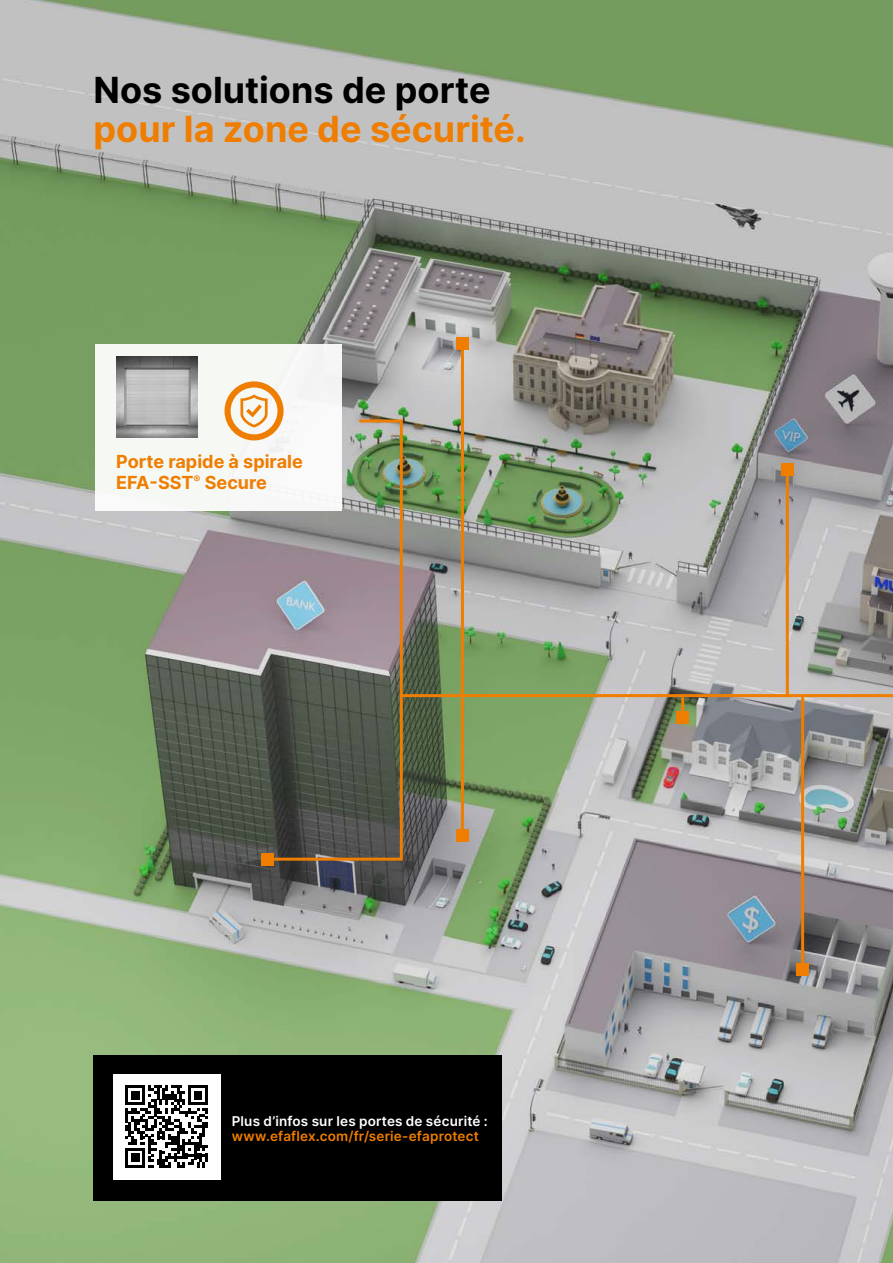
<style>
.page{position:relative;width:893px;height:1263px;background:#fff}
.page>*{position:absolute;margin:0;border:0;box-sizing:border-box;transform-origin:0 0}
.t1{font:700 36px "Inter";color:#ef7d00}
.t2{font:700 36px "Inter";color:#000}
.t3{font:700 18px/21px "Inter";color:#ef7d00}
.t4{font:600 13.5px "Inter";letter-spacing:.01em;color:#ef7d00}
.t5{font:600 13.5px "Inter";letter-spacing:.015em;color:#fff}
</style>
<div class="page">
<img style="left:0;top:0;width:893px;height:1263px">
<svg style="left:404px;top:628px;width:489px;height:71px;background:#9fa78f"></svg>
<hr style="left:461px;top:697px;width:3px;height:138px;background:#ef7d00">
<div style="left:456px;top:829px;width:12px;height:12px;background:#ef7d00"></div>
<svg style="left:264px;top:418px;width:140px;height:444px;background:#75736c"></svg>
<div style="left:261px;top:853px;width:12px;height:12px;background:#ef7d00"></div>
<hr style="left:461px;top:343px;width:3px;height:353px;background:#ef7d00">
<div style="left:456px;top:337px;width:12px;height:12px;background:#ef7d00"></div>
<hr style="left:786px;top:469px;width:3px;height:226px;background:#ef7d00">
<div style="left:781px;top:463px;width:12px;height:12px;background:#ef7d00"></div>
<hr style="left:681px;top:697px;width:3px;height:20px;background:#ef7d00">
<div style="left:677px;top:711px;width:12px;height:12px;background:#ef7d00"></div>
<hr style="left:801px;top:697px;width:3px;height:273px;background:#ef7d00">
<div style="left:797px;top:964px;width:12px;height:12px;background:#ef7d00"></div>
<div style="left:94px;top:1055px;width:408px;height:146px;background:#000"></div>
<div style="left:95px;top:344px;width:247px;height:166px;background:#f5f8f3"></div>
<svg style="left:225px;top:381px;width:59px;height:59px"></svg>
<img style="left:116px;top:356px;width:81px;height:81px">
<div style="left:113px;top:1074px;width:107px;height:105px;background:#fff"></div>
<svg style="left:125px;top:1085px;width:83px;height:83px"></svg>
<h1 class="t2" style="left:94px;top:63px;width:399px">Nos solutions de porte</h1>
<h1 class="t1" style="left:94px;top:102px;width:434px">pour la zone de sécurité.</h1>
<h2 class="t3" style="left:116px;top:450px;width:188px">Porte rapide à spirale<br>EFA-SST<sup>®</sup> Secure</h2>
<p class="t5" style="left:232px;top:1111px;width:257px">Plus d’infos sur les portes de sécurité :</p>
<p class="t4" style="left:232px;top:1126px;width:249px">www.efaflex.com/fr/serie-efaprotect</p>
</div>
